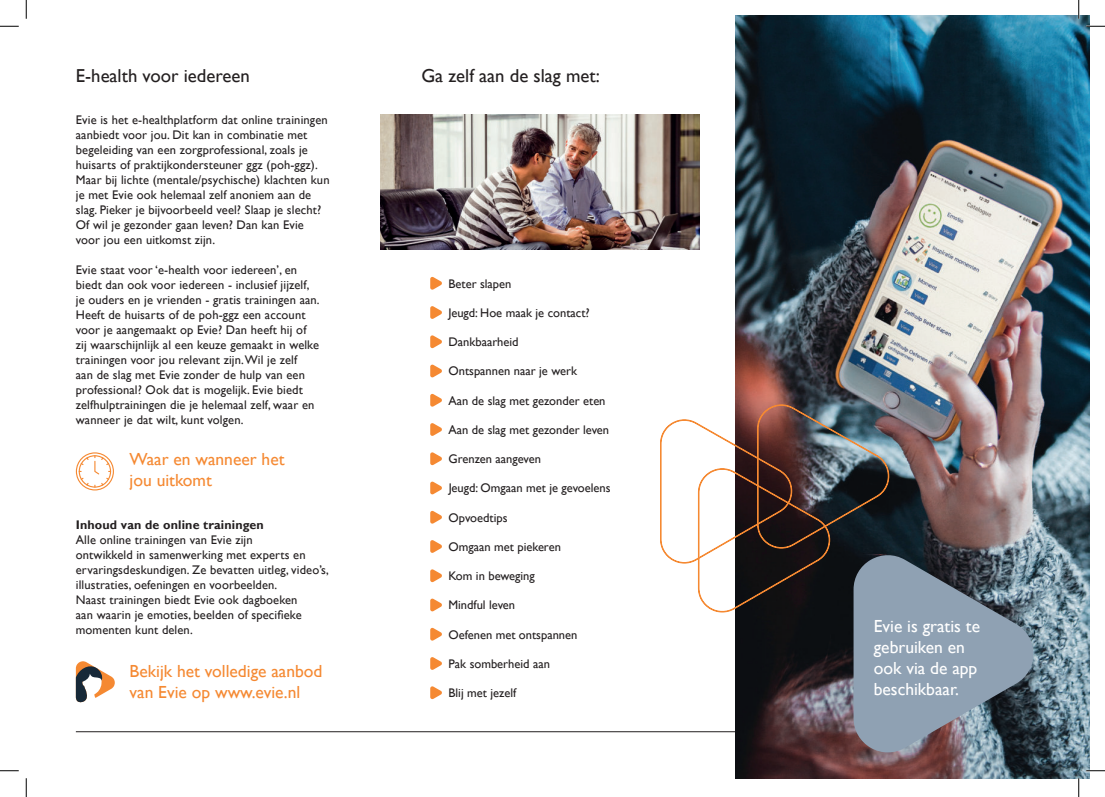
<style>
.page{position:relative;width:1105px;height:797px;background:#fff}
.page>*{position:absolute;margin:0;border:0;box-sizing:border-box;transform-origin:0 0}
.t1{font:18.75px "Gill Sans";color:#231f20}
.t2{font:17.5px/21px "Gill Sans";color:#f58932}
.t3{font:17.5px/21px "Gill Sans";color:#fff}
.t4{font:12.5px/15px "Gill Sans";letter-spacing:.01em;color:#231f20}
.t5{font:700 12.5px "Gill Sans";letter-spacing:.01em;color:#231f20}
</style>
<div class="page">
<hr style="left:76px;top:731px;width:678px;height:1px;background:#231f20">
<img style="left:735px;top:16px;width:354px;height:762px">
<img style="left:381px;top:115px;width:318px;height:134px">
<svg style="left:76px;top:661px;width:39px;height:41px"></svg>
<svg style="left:430px;top:276px;width:12px;height:14px"></svg>
<svg style="left:430px;top:306px;width:12px;height:13px"></svg>
<svg style="left:430px;top:335px;width:12px;height:14px"></svg>
<svg style="left:430px;top:364px;width:12px;height:14px"></svg>
<svg style="left:430px;top:393px;width:12px;height:14px"></svg>
<svg style="left:430px;top:423px;width:12px;height:13px"></svg>
<svg style="left:430px;top:452px;width:12px;height:13px"></svg>
<svg style="left:430px;top:481px;width:12px;height:14px"></svg>
<svg style="left:430px;top:510px;width:12px;height:14px"></svg>
<svg style="left:430px;top:540px;width:12px;height:13px"></svg>
<svg style="left:430px;top:569px;width:12px;height:13px"></svg>
<svg style="left:430px;top:598px;width:12px;height:14px"></svg>
<svg style="left:430px;top:627px;width:12px;height:14px"></svg>
<svg style="left:430px;top:657px;width:12px;height:13px"></svg>
<svg style="left:430px;top:686px;width:12px;height:13px"></svg>
<svg style="left:76px;top:452px;width:38px;height:38px"></svg>
<svg style="left:853px;top:553px;width:180px;height:199px;background:#798897"></svg>
<svg style="left:660px;top:403px;width:229px;height:210px"></svg>
<svg style="left:0;top:25px;width:19px;height:2px"></svg>
<svg style="left:1086px;top:25px;width:19px;height:2px"></svg>
<svg style="left:0;top:770px;width:19px;height:1px"></svg>
<svg style="left:1086px;top:770px;width:19px;height:1px"></svg>
<svg style="left:25px;top:0;width:2px;height:19px"></svg>
<svg style="left:25px;top:778px;width:2px;height:19px"></svg>
<svg style="left:1078px;top:0;width:1px;height:19px"></svg>
<svg style="left:1078px;top:778px;width:1px;height:19px"></svg>
<h1 class="t1" style="left:76px;top:68px;width:175px">E-health voor iedereen</h1>
<h1 class="t1" style="left:421px;top:68px;width:180px">Ga zelf aan de slag met:</h1>
<p class="t4" style="left:76px;top:113px;width:255px">Evie is het e-healthplatform dat online trainingen aanbiedt voor jou. Dit kan in combinatie met begeleiding van een zorgprofessional, zoals je huisarts of praktijkondersteuner ggz (poh-ggz).<br>Maar bij lichte (mentale/psychische) klachten kun je met Evie ook helemaal zelf anoniem aan de slag. Pieker je bijvoorbeeld veel? Slaap je slecht?<br>Of wil je gezonder gaan leven? Dan kan Evie voor jou een uitkomst zijn.</p>
<p class="t4" style="left:76px;top:262px;width:245px">Evie staat voor ‘e-health voor iedereen’, en biedt dan ook voor iedereen - inclusief jijzelf, je ouders en je vrienden - gratis trainingen aan.<br>Heeft de huisarts of de poh-ggz een account voor je aangemaakt op Evie? Dan heeft hij of zij waarschijnlijk al een keuze gemaakt in welke trainingen voor jou relevant zijn. Wil je zelf<br>aan de slag met Evie zonder de hulp van een professional? Ook dat is mogelijk. Evie biedt zelfhulptrainingen die je helemaal zelf, waar en wanneer je dat wilt, kunt volgen.</p>
<h2 class="t2" style="left:130px;top:450px;width:156px">Waar en wanneer het jou uitkomt</h2>
<p class="t5" style="left:76px;top:519px;width:189px">Inhoud van de online trainingen</p>
<p class="t4" style="left:76px;top:533px;width:255px">Alle online trainingen van Evie zijn<br>ontwikkeld in samenwerking met experts en ervaringsdeskundigen. Ze bevatten uitleg, video’s, illustraties, oefeningen en voorbeelden.<br>Naast trainingen biedt Evie ook dagboeken<br>aan waarin je emoties, beelden of specifieke momenten kunt delen.</p>
<h2 class="t2" style="left:130px;top:662px;width:194px">Bekijk het volledige aanbod van Evie op www.evie.nl</h2>
<p class="t4" style="left:448px;top:277px;width:64px">Beter slapen</p>
<p class="t4" style="left:448px;top:306px;width:143px">Jeugd: Hoe maak je contact?</p>
<p class="t4" style="left:448px;top:335px;width:72px">Dankbaarheid</p>
<p class="t4" style="left:448px;top:364px;width:130px">Ontspannen naar je werk</p>
<p class="t4" style="left:448px;top:394px;width:159px">Aan de slag met gezonder eten</p>
<p class="t4" style="left:448px;top:423px;width:162px">Aan de slag met gezonder leven</p>
<p class="t4" style="left:448px;top:452px;width:94px">Grenzen aangeven</p>
<p class="t4" style="left:449px;top:481px;width:163px">Jeugd: Omgaan met je gevoelens</p>
<p class="t4" style="left:448px;top:511px;width:60px">Opvoedtips</p>
<p class="t4" style="left:448px;top:540px;width:114px">Omgaan met piekeren</p>
<p class="t4" style="left:448px;top:569px;width:88px">Kom in beweging</p>
<p class="t4" style="left:448px;top:598px;width:68px">Mindful leven</p>
<p class="t4" style="left:448px;top:628px;width:130px">Oefenen met ontspannen</p>
<p class="t4" style="left:448px;top:657px;width:103px">Pak somberheid aan</p>
<p class="t4" style="left:448px;top:686px;width:69px">Blij met jezelf</p>
<h2 class="t3" style="left:874px;top:616px;width:108px">Evie is gratis te gebruiken en ook via de app beschikbaar.</h2>
</div>
